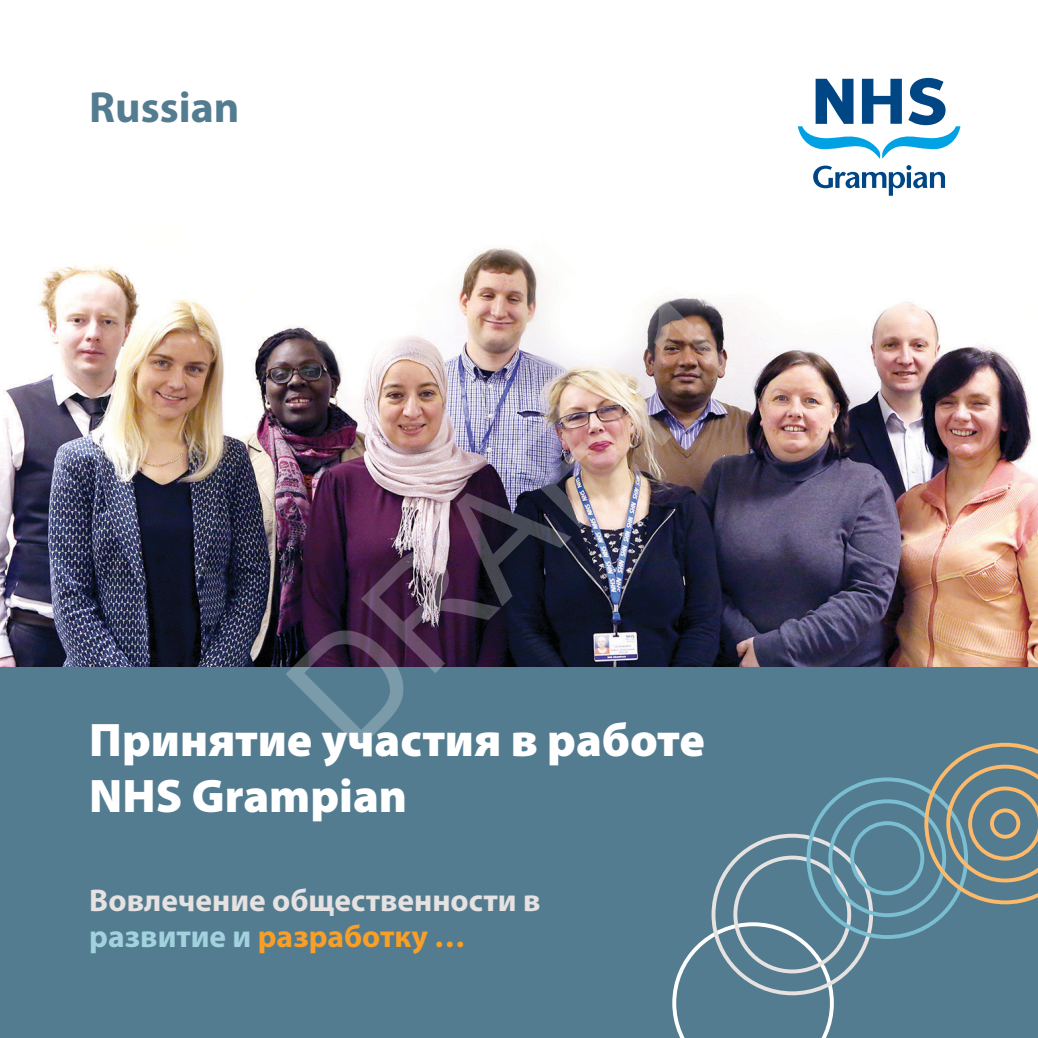
<style>
.page{position:relative;width:1038px;height:1038px;background:#fff}
.page>*{position:absolute;margin:0;border:0;box-sizing:border-box;transform-origin:0 0}
.t1{font:147px "Arial";color:rgb(255 255 255/.24)}
.t2{font:900 47.25px/56px "Myriad Pro";color:#fff}
.t3{font:700 43.75px "Myriad Pro";color:#547c90}
.t4{font:700 31.5px/36.8px "Myriad Pro";color:#e5e2e1}
.s1{color:#a3d2df}
.s2{color:#f89f28}
</style>
<div class="page">
<div style="left:0;top:663px;width:1038px;height:375px;background:#547c90"></div>
<svg style="left:672px;top:742px;width:366px;height:296px"></svg>
<img style="left:0;top:180px;width:1038px;height:486px">
<svg style="left:798px;top:78px;width:162px;height:80px"></svg>
<svg style="left:813px;top:165px;width:132px;height:31px"></svg>
<h3 class="t3" style="left:89px;top:79px;width:152px">Russian</h3>
<h1 class="t1" style="left:247px;top:652px;width:573px;rotate:-45deg">DRAFT1</h1>
<h2 class="t2" style="left:89px;top:710px;width:617px">Принятие участия в работе<br>NHS Grampian</h2>
<p class="t4" style="left:89px;top:880px;width:453px">Вовлечение общественности в <span class="s1">развитие и</span> <span class="s2">разработку …</span></p>
</div>
